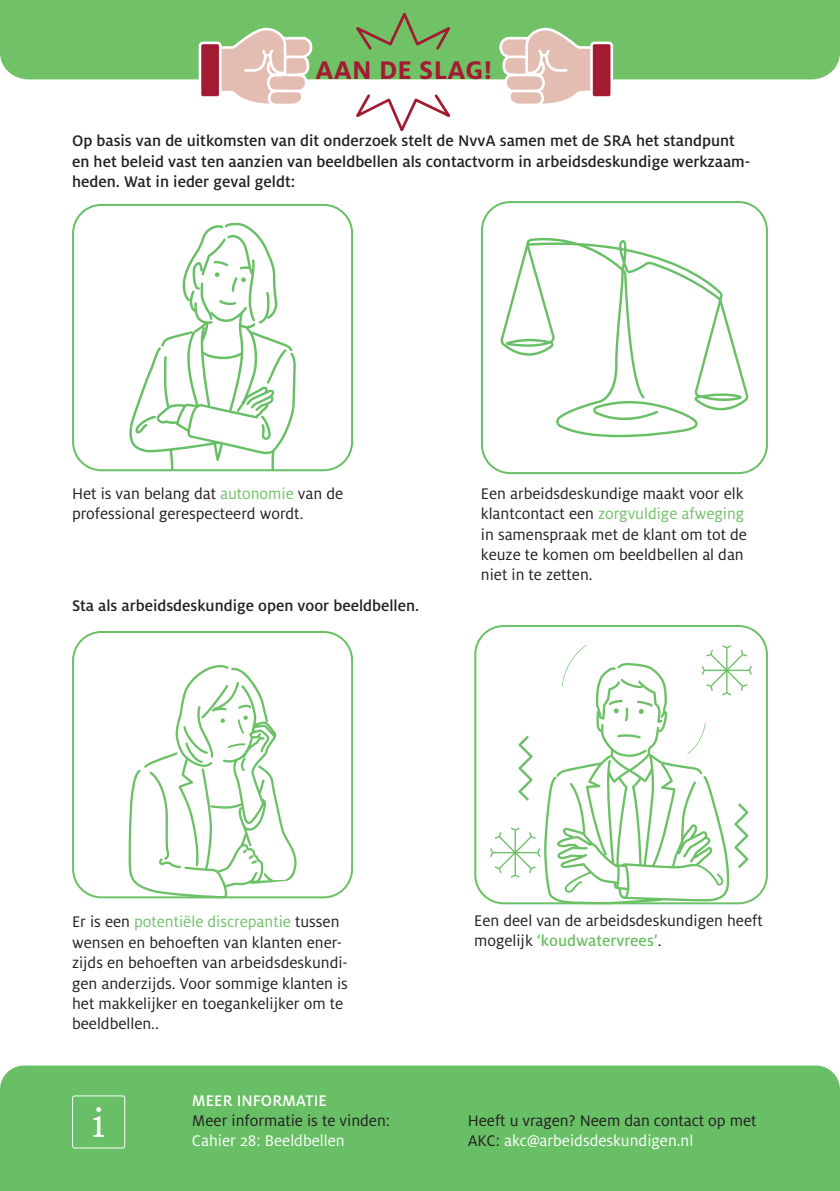
<style>
.page{position:relative;width:840px;height:1191px;background:#fff}
.page>*{position:absolute;margin:0;border:0;box-sizing:border-box;transform-origin:0 0}
.t1{font:700 28.2px "Milo OT";letter-spacing:.01em;color:#a21b32}
.t2{font:17px/20.4px "Milo OT";color:#231f20}
.t3{font:500 17px/20.4px "Milo OT";color:#231f20}
.t4{font:17px "Milo OT";color:#fff}
.t5{font:500 17px "Milo OT";color:#fff}
.s1{color:#71c167}
.s2{font-weight:500;color:#6cc065}
.s3{color:#fff}
</style>
<div class="page">
<div style="left:0;top:1065px;width:839px;height:126px;background:#69bf66"></div>
<div style="left:0;top:0;width:839px;height:79px;background:#71c167"></div>
<div style="left:480px;top:201px;width:287px;height:273px;border:2px solid #68bf65;border-radius:28px"></div>
<svg style="left:500px;top:237px;width:248px;height:201px"></svg>
<div style="left:72px;top:204px;width:281px;height:267px;border:2px solid #68bf65;border-radius:28px"></div>
<svg style="left:129px;top:223px;width:167px;height:248px"></svg>
<div style="left:474px;top:625px;width:293px;height:279px;border:2px solid #6cc065;border-radius:28px"></div>
<svg style="left:570px;top:645px;width:16px;height:17px"></svg>
<svg style="left:706px;top:645px;width:45px;height:50px"></svg>
<svg style="left:490px;top:827px;width:50px;height:50px"></svg>
<svg style="left:734px;top:803px;width:14px;height:65px"></svg>
<svg style="left:518px;top:735px;width:14px;height:65px"></svg>
<svg style="left:544px;top:662px;width:186px;height:242px"></svg>
<div style="left:72px;top:631px;width:281px;height:267px;border:2px solid #6cc065;border-radius:28px"></div>
<svg style="left:128px;top:665px;width:169px;height:233px"></svg>
<svg style="left:72px;top:1095px;width:53px;height:53px;background:#77c574"></svg>
<svg style="left:350px;top:7px;width:105px;height:45px;background:#76af61"></svg>
<svg style="left:356px;top:94px;width:94px;height:38px"></svg>
<div style="left:200px;top:43px;width:20px;height:55px;background:#a21b32;border-radius:3px"></div>
<div style="left:198px;top:42px;width:23px;height:57px;border:3px solid #fff;border-radius:3px"></div>
<svg style="left:217px;top:26px;width:96px;height:78px"></svg>
<div style="left:591px;top:43px;width:20px;height:55px;background:#a21b32;border-radius:3px"></div>
<div style="left:590px;top:42px;width:22px;height:57px;border:3px solid #fff;border-radius:3px"></div>
<svg style="left:498px;top:26px;width:96px;height:78px"></svg>
<h1 class="t1" style="left:315px;top:54px;width:178px">AAN DE SLAG!</h1>
<p class="t3" style="left:72px;top:131px;width:679px">Op basis van de uitkomsten van dit onderzoek stelt de NvvA samen met de SRA het standpunt en het beleid vast ten aanzien van beeldbellen als contactvorm in arbeidsdeskundige werkzaam&shy;heden. Wat in ieder geval geldt:</p>
<p class="t2" style="left:72px;top:483px;width:272px">Het is van belang dat <span class="s1">autonomie</span> van de professional gerespecteerd wordt.</p>
<p class="t3" style="left:72px;top:595px;width:348px">Sta als arbeidsdeskundige open voor beeldbellen.</p>
<p class="t2" style="left:480px;top:483px;width:267px">Een arbeidsdeskundige maakt voor elk klantcontact een <span class="s1">zorgvuldige afweging </span>in samenspraak met de klant om tot de keuze te komen om beeldbellen al dan niet in te zetten.</p>
<p class="t2" style="left:72px;top:912px;width:277px">Er is een <span class="s1">potentiële discrepantie</span> tussen wensen en behoeften van klanten ener&shy;zijds en behoeften van arbeidsdeskundi&shy;gen anderzijds. Voor sommige klanten is het makkelijker en toegankelijker om te beeldbellen..</p>
<p class="t2" style="left:474px;top:910px;width:290px">Een deel van de arbeidsdeskundigen heeft mogelijk <span class="s2">‘koudwatervrees’</span>.</p>
<p class="t5" style="left:192px;top:1091px;width:136px">MEER INFORMATIE</p>
<p class="t2" style="left:192px;top:1111px;width:199px">Meer informatie is te vinden:</p>
<p class="t4" style="left:192px;top:1131px;width:154px">Cahier 28: Beeldbellen</p>
<p class="t2" style="left:467px;top:1110px;width:290px">Heeft u vragen? Neem dan contact op met<br>AKC: <span class="s3">akc@arbeidsdeskundigen.nl</span></p>
</div>
